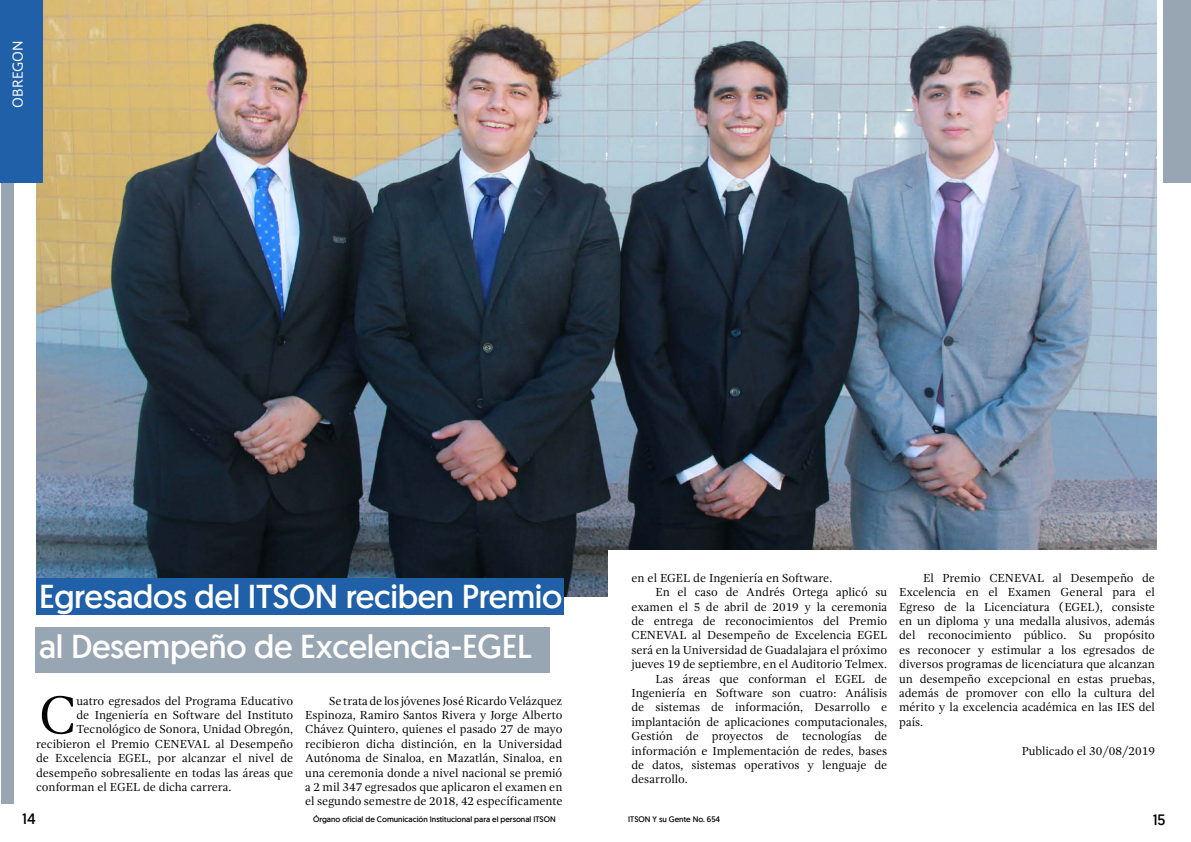
<style>
.page{position:relative;width:1191px;height:842px;background:#fff}
.page>*{position:absolute;margin:0;border:0;box-sizing:border-box;transform-origin:0 0}
.t1{font:55px "Gandhi Serif";color:#000}
.t2{font:33px/50px "Geomanist";letter-spacing:-.01em;color:#fff}
.t3{font:15px "Gandhi Sans";color:#fff}
.t4{font:15px "Geomanist";color:#000101}
.t5{font:12px/14.4px "Gandhi Serif";color:#000;text-align:justify}
.t6{font:8px "Geomanist";color:#000101}
</style>
<div class="page">
<img style="left:36px;top:0;width:1120px;height:597px">
<div style="left:608px;top:550px;width:557px;height:245px;background:#fff"></div>
<div style="left:36px;top:578px;width:528px;height:37px;background:#2060a8"></div>
<div style="left:36px;top:627px;width:514px;height:46px;background:#98a6b3"></div>
<div style="left:1px;top:106px;width:12px;height:698px;background:#98a6b3"></div>
<div style="left:0;top:0;width:43px;height:183px;background:#2060a8"></div>
<div style="left:1163px;top:0;width:28px;height:183px;background:#98a6b3"></div>
<p class="t3" style="left:9px;top:108px;width:69px;rotate:-90deg">OBREGON</p>
<h2 class="t2" style="left:39px;top:571px;width:525px">Egresados del ITSON reciben Premio al Desempeño de Excelencia-EGEL</h2>
<h1 class="t1" style="left:39px;top:684px;width:39px">C</h1>
<p class="t5" style="left:76px;top:693px;width:218px">uatro egresados del Programa Educativo</p>
<p class="t5" style="left:76px;top:708px;width:218px">de Ingeniería en Software del Instituto</p>
<p class="t5" style="left:76px;top:722px;width:218px">Tecnológico de Sonora, Unidad Obregón,</p>
<p class="t5" style="left:36px;top:737px;width:259px">recibieron el Premio CENEVAL al Desempeño</p>
<p class="t5" style="left:36px;top:751px;width:259px">de Excelencia EGEL, por alcanzar el nivel de</p>
<p class="t5" style="left:36px;top:765px;width:259px">desempeño sobresaliente en todas las áreas que</p>
<p class="t5" style="left:36px;top:780px;width:197px">conforman el EGEL de dicha carrera.</p>
<p class="t5" style="left:305px;top:693px;width:259px;text-indent:24px">Se trata de los jóvenes José Ricardo Velázquez Espinoza, Ramiro Santos Rivera y Jorge Alberto Chávez Quintero, quienes el pasado 27 de mayo recibieron dicha distinción, en la Universidad Autónoma de Sinaloa, en Mazatlán, Sinaloa, en una ceremonia donde a nivel nacional se premió a 2 mil 347 egresados que aplicaron el examen en el segundo semestre de 2018, 42 específicamente</p>
<p class="t5" style="left:631px;top:571px;width:202px">en el EGEL de Ingeniería en Software.</p>
<p class="t5" style="left:655px;top:585px;width:233px">En el caso de Andrés Ortega aplicó su</p>
<p class="t5" style="left:631px;top:599px;width:257px">examen el 5 de abril de 2019 y la ceremonia</p>
<p class="t5" style="left:631px;top:614px;width:257px">de entrega de reconocimientos del Premio</p>
<p class="t5" style="left:631px;top:628px;width:257px">CENEVAL al Desempeño de Excelencia EGEL</p>
<p class="t5" style="left:631px;top:643px;width:257px">será en la Universidad de Guadalajara el próximo</p>
<p class="t5" style="left:631px;top:657px;width:257px">jueves 19 de septiembre, en el Auditorio Telmex.</p>
<p class="t5" style="left:655px;top:671px;width:233px">Las áreas que conforman el EGEL de</p>
<p class="t5" style="left:631px;top:686px;width:257px">Ingeniería en Software son cuatro: Análisis</p>
<p class="t5" style="left:631px;top:700px;width:257px">de sistemas de información, Desarrollo e</p>
<p class="t5" style="left:631px;top:715px;width:257px">implantación de aplicaciones computacionales,</p>
<p class="t5" style="left:631px;top:729px;width:257px">Gestión de proyectos de tecnologías de</p>
<p class="t5" style="left:631px;top:743px;width:257px">información e Implementación de redes, bases</p>
<p class="t5" style="left:631px;top:758px;width:257px">de datos, sistemas operativos y lenguaje de</p>
<p class="t5" style="left:631px;top:772px;width:58px">desarrollo.</p>
<p class="t5" style="left:899px;top:571px;width:257px;text-indent:24px">El Premio CENEVAL al Desempeño de Excelencia en el Examen General para el Egreso de la Licenciatura (EGEL), consiste en un diploma y una medalla alusivos, además del reconocimiento público. Su propósito es reconocer y estimular a los egresados de diversos programas de licenciatura que alcanzan un desempeño excepcional en estas pruebas, además de promover con ello la cultura del mérito y la excelencia académica en las IES del país.</p>
<p class="t5" style="left:1021px;top:743px;width:135px">Publicado el 30/08/2019</p>
<p class="t4" style="left:22px;top:809px;width:15px">14</p>
<p class="t6" style="left:313px;top:814px;width:244px">Órgano oficial de Comunicación Institucional para el personal ITSON</p>
<p class="t6" style="left:628px;top:814px;width:93px">ITSON Y su Gente No. 654</p>
<p class="t4" style="left:1152px;top:810px;width:14px">15</p>
</div>
